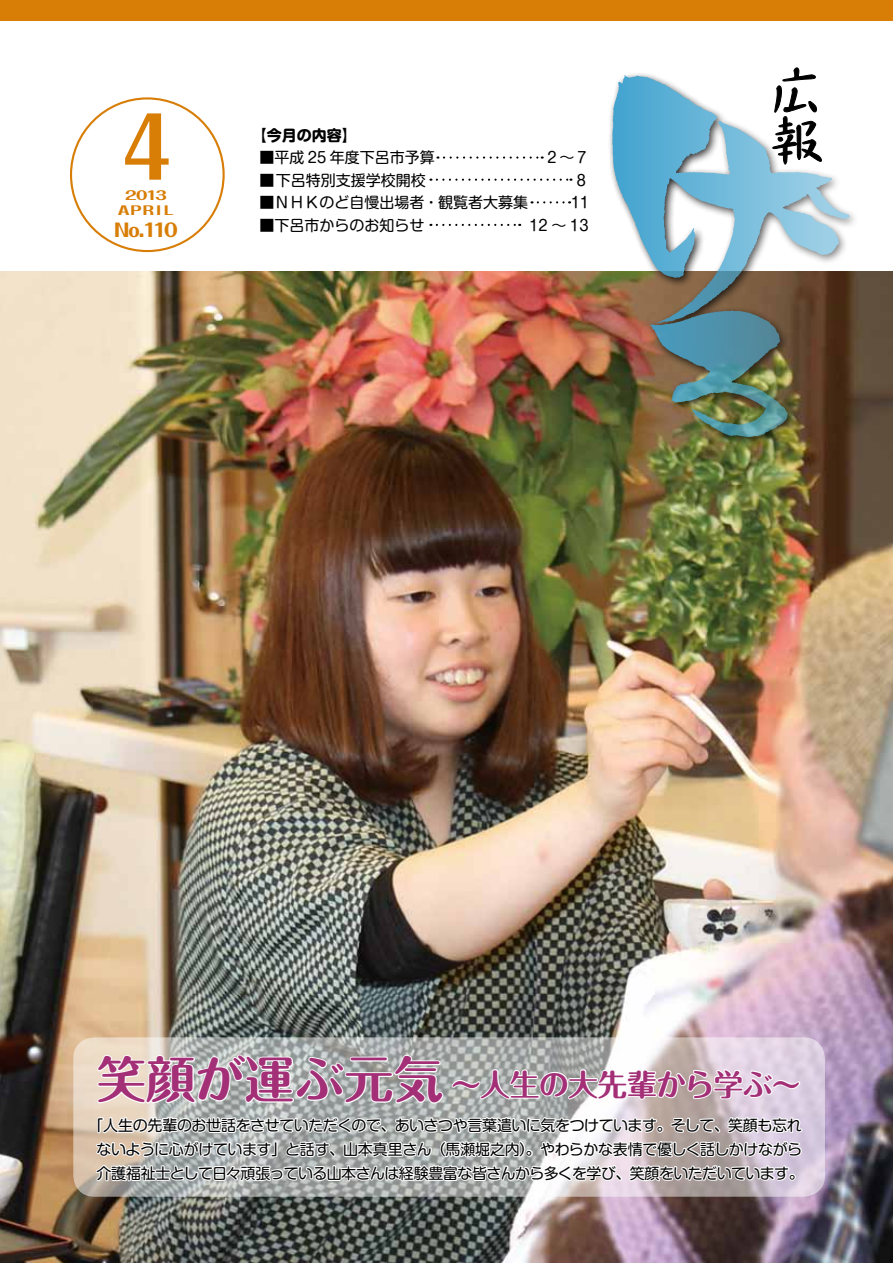
<style>
.page{position:relative;width:893px;height:1263px;background:#fff}
.page>*{position:absolute;margin:0;border:0;box-sizing:border-box;transform-origin:0 0}
.t1{font:800 82.5px "Folk Pro";color:#d87d06;scale:.75 1}
.t2{font:54px/49.5px "Nachin Std";color:#000}
.t3{font:700 49.5px "Maru Fo Pro";color:#a32f77}
.t4{font:700 30px "Maru Fo Pro";letter-spacing:-.025em;color:#a32f77}
.t5{font:800 18px "Folk Pro";color:#d87d06}
.t6{font:15px/24px "Shin M Go Pro";letter-spacing:-.025em;color:#000;text-align:center}
.t7{font:15px "Shin M Go Pro";color:#000}
.t8{font:700 15px "Shin M Go Pro";color:#000}
.t9{font:800 12px/15px "Folk Pro";letter-spacing:-.15em;color:#d87d06;text-align:center;scale:1.25 1}
</style>
<div class="page">
<div style="left:0;top:0;width:893px;height:20px;background:#d87d06"></div>
<svg style="left:429px;top:156px;width:144px;height:70px"></svg>
<img style="left:0;top:271px;width:893px;height:992px">
<img style="left:600px;top:73px;width:259px;height:379px">
<svg style="left:772px;top:67px;width:50px;height:98px"></svg>
<svg style="left:73px;top:1037px;width:752px;height:160px"></svg>
<img style="left:94px;top:1036px;width:710px;height:209px">
<h1 class="t1" style="left:124px;top:78px;width:64px">4</h1>
<p class="t9" style="left:117px;top:186px;width:49px">2013<br>ＡＰＲＩＬ</p>
<p class="t5" style="left:115px;top:215px;width:65px">No.110</p>
<p class="t8" style="left:252px;top:123px;width:106px">【今月の内容【</p>
<p class="t7" style="left:259px;top:145px;width:177px">■平成 25 年度下呂市予算</p>
<p class="t6" style="left:544px;top:144px;width:46px">２〜７</p>
<p class="t7" style="left:259px;top:168px;width:168px">■下呂特別支援学校開校</p>
<p class="t6" style="left:574px;top:166px;width:16px">８</p>
<p class="t7" style="left:259px;top:190px;width:270px">■ＮＨＫのど自慢出場者・観覧者大募集</p>
<p class="t6" style="left:571px;top:189px;width:20px">11</p>
<p class="t7" style="left:259px;top:213px;width:166px">■下呂市からのお知らせ</p>
<p class="t6" style="left:529px;top:211px;width:61px">12〜13</p>
<h2 class="t2" style="left:770px;top:64px;width:53px">広報</h2>
<h3 class="t3" style="left:97px;top:1040px;width:348px">笑顔が運ぶ元気</h3>
<h3 class="t4" style="left:451px;top:1060px;width:351px">～人生の大先輩から学ぶ~</h3>
<p class="t6" style="left:89px;top:1111px;width:717px">「人生の先輩のお世話をさせていただくので、あいさつや言葉遣いに気をつけています。そして、笑顔も忘れないように心がけています」と話す、山本真里さん（馬瀬堀之内）。やわらかな表情で優しく話しかけながら介護福祉士として日々頑張っている山本さんは経験豊富な皆さんから多くを学び、笑顔をいただいています。</p>
</div>
